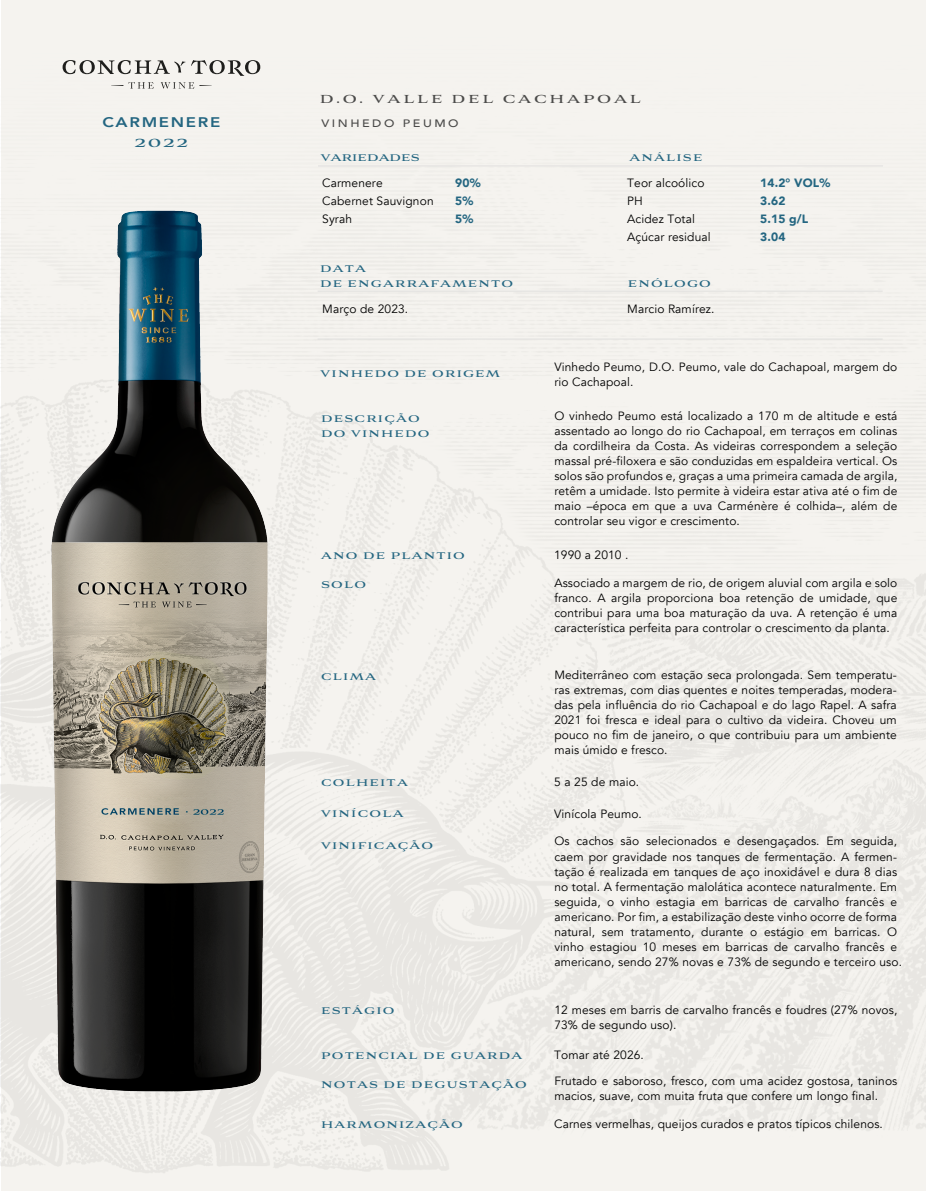
<style>
.page{position:relative;width:926px;height:1191px;background:#fff}
.page>*{position:absolute;margin:0;border:0;box-sizing:border-box;transform-origin:0 0}
.t1{font:700 14.55px "Aviano";letter-spacing:.19em;color:#4b4b4a}
.t2{font:700 14.55px "Aviano";color:#246681;scale:1.15 1}
.t3{font:800 13.95px "Avenir";letter-spacing:.1em;color:#246681;scale:1.2 1}
.t4{font:12px/15px "Avenir";letter-spacing:.01em;color:#000}
.t5{font:700 12px/15px "Aviano";letter-spacing:.1em;color:#246681}
.t6{font:900 12px/18px "Avenir";letter-spacing:.01em;color:#246681}
.t7{font:700 12px "Aviano";letter-spacing:.01em;color:#246681}
.t8{font:500 10.8px "Avenir";letter-spacing:.2em;color:#4b4b4a;scale:1.16 1}
</style>
<div class="page">
<img style="left:0;top:0;width:926px;height:1190px">
<hr style="left:318px;top:165px;width:565px;height:1px;background:#cbcbcc">
<hr style="left:317px;top:290px;width:565px;height:2px;background:#cbcbcc">
<hr style="left:317px;top:338px;width:565px;height:1px;background:#cbcbcc">
<img style="left:18px;top:202px;width:272px;height:913px">
<svg style="left:63px;top:60px;width:197px;height:29px"></svg>
<p class="t3" style="left:102px;top:111px;width:100px">CARMENERE</p>
<p class="t2" style="left:134px;top:136px;width:48px">2022</p>
<p class="t1" style="left:320px;top:92px;width:323px">D.O. VALLE DEL CACHAPOAL</p>
<p class="t8" style="left:321px;top:114px;width:120px">VINHEDO PEUMO</p>
<p class="t7" style="left:321px;top:151px;width:100px">VARIEDADES</p>
<p class="t4" style="left:322px;top:174px;width:113px;line-height:18px">Carmenere<br>Cabernet Sauvignon<br>Syrah</p>
<p class="t6" style="left:455px;top:173px;width:27px">90%<br>5%<br>5%</p>
<p class="t5" style="left:320px;top:261px;width:194px">DATA<br>DE ENGARRAFAMENTO</p>
<p class="t4" style="left:322px;top:302px;width:88px">Março de 2023.</p>
<p class="t5" style="left:320px;top:366px;width:181px">VINHEDO DE ORIGEM</p>
<p class="t5" style="left:321px;top:412px;width:110px">DESCRIÇÃO<br>DO VINHEDO</p>
<p class="t5" style="left:321px;top:549px;width:145px">ANO DE PLANTIO</p>
<p class="t5" style="left:321px;top:577px;width:46px">SOLO</p>
<p class="t5" style="left:321px;top:669px;width:56px">CLIMA</p>
<p class="t5" style="left:321px;top:775px;width:88px">COLHEITA</p>
<p class="t5" style="left:321px;top:807px;width:84px">VINÍCOLA</p>
<p class="t5" style="left:321px;top:838px;width:114px">VINIFICAÇÃO</p>
<p class="t5" style="left:321px;top:1003px;width:75px">ESTÁGIO</p>
<p class="t5" style="left:321px;top:1048px;width:203px">POTENCIAL DE GUARDA</p>
<p class="t5" style="left:321px;top:1077px;width:207px">NOTAS DE DEGUSTAÇÃO</p>
<p class="t5" style="left:321px;top:1117px;width:143px">HARMONIZAÇÃO</p>
<p class="t5" style="left:629px;top:151px;width:74px">ANÁLISE</p>
<p class="t4" style="left:627px;top:174px;width:85px;line-height:18px">Teor alcoólico<br>PH<br>Acidez Total<br>Açúcar residual</p>
<p class="t5" style="left:627px;top:276px;width:85px">ENÓLOGO</p>
<p class="t4" style="left:627px;top:302px;width:89px">Marcio Ramírez.</p>
<p class="t6" style="left:760px;top:173px;width:72px">14.2° VOL%<br>3.62<br>5.15 g/L<br>3.04</p>
<p class="t4" style="left:554px;top:359px;width:344px">Vinhedo Peumo, D.O. Peumo, vale do Cachapoal, margem do rio Cachapoal.</p>
<p class="t4" style="left:554px;top:408px;width:344px;text-align:justify">O vinhedo Peumo está localizado a 170 m de altitude e está assentado ao longo do rio Cachapoal, em terraços em colinas da cordilheira da Costa. As videiras correspondem a seleção massal pré-filoxera e são conduzidas em espaldeira vertical. Os solos são profundos e, graças a uma primeira camada de argila, retêm a umidade. Isto permite à videira estar ativa até o fim de maio –época em que a uva Carménère é colhida–, além de controlar seu vigor e crescimento.</p>
<p class="t4" style="left:554px;top:547px;width:76px">1990 a 2010 .</p>
<p class="t4" style="left:554px;top:575px;width:344px;text-align:justify">Associado a margem de rio, de origem aluvial com argila e solo franco. A argila proporciona boa retenção de umidade, que contribui para uma boa maturação da uva. A retenção é uma característica perfeita para controlar o crescimento da planta.</p>
<p class="t4" style="left:554px;top:667px;width:344px;text-align:justify">Mediterrâneo com estação seca prolongada. Sem temperatu&shy;ras extremas, com dias quentes e noites temperadas, modera&shy;das pela influência do rio Cachapoal e do lago Rapel. A safra 2021 foi fresca e ideal para o cultivo da videira. Choveu um pouco no fim de janeiro, o que contribuiu para um ambiente mais úmido e fresco.</p>
<p class="t4" style="left:554px;top:774px;width:87px">5 a 25 de maio.</p>
<p class="t4" style="left:554px;top:806px;width:89px">Vinícola Peumo.</p>
<p class="t4" style="left:554px;top:834px;width:349px">Os cachos são selecionados e desengaçados. Em seguida, caem por gravidade nos tanques de fermentação. A fermen&shy;tação é realizada em tanques de aço inoxidável e dura 8 dias no total. A fermentação malolática acontece naturalmente. Em seguida, o vinho estagia em barricas de carvalho francês e americano. Por fim, a estabilização deste vinho ocorre de forma natural, sem tratamento, durante o estágio em barricas. O vinho estagiou 10 meses em barricas de carvalho francês e americano, sendo 27% novas e 73% de segundo e terceiro uso.</p>
<p class="t4" style="left:554px;top:1002px;width:344px">12 meses em barris de carvalho francês e foudres (27% novos,<br>73% de segundo uso).</p>
<p class="t4" style="left:554px;top:1047px;width:91px">Tomar até 2026.</p>
<p class="t4" style="left:554px;top:1073px;width:344px">Frutado e saboroso, fresco, com uma acidez gostosa, taninos macios, suave, com muita fruta que confere um longo final.</p>
<p class="t4" style="left:554px;top:1116px;width:330px">Carnes vermelhas, queijos curados e pratos típicos chilenos.</p>
</div>
